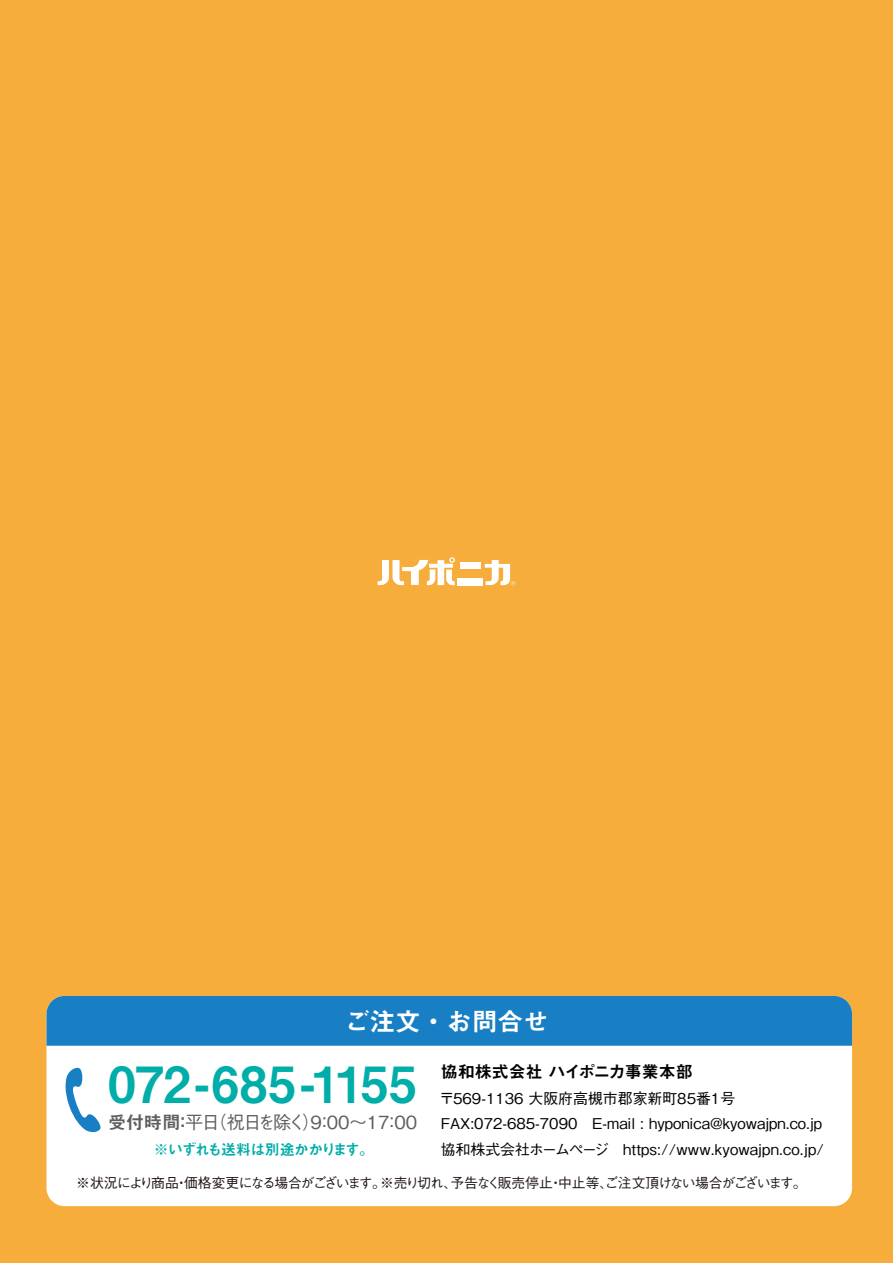
<style>
.page{position:relative;width:893px;height:1263px;background:#f6ad3c}
.page>*{position:absolute;margin:0;border:0;box-sizing:border-box;transform-origin:0 0}
.t1{font:49.95px "Midashi Go Pro MB31";letter-spacing:-.005em;color:#00ada9}
.t2{font:25.5px "Midashi Go Pro MB31";color:#fff}
.t3{font:500 18px "Gothic BBB Pro";letter-spacing:-.085em;color:#5f5f5f}
.t4{font:16.95px "Midashi Go Pro MB31";color:#040000}
.t5{font:500 14.85px/25.5px "Gothic BBB Pro";color:#040000}
.t6{font:14.85px "Midashi Go Pro MB31";letter-spacing:-.095em;color:#00ada9}
.t7{font:500 13.8px "Gothic BBB Pro";letter-spacing:-.09em;color:#221815}
.s1{font-family:"Midashi Go Pro MB31";font-weight:400}
</style>
<div class="page">
<div style="left:46px;top:996px;width:806px;height:210px;background:#fff;border-radius:18px"></div>
<div style="left:46px;top:996px;width:806px;height:50px;background:#187fc4"></div>
<svg style="left:65px;top:1067px;width:36px;height:66px"></svg>
<svg style="left:377px;top:557px;width:78px;height:28px"></svg>
<div style="left:460px;top:562px;width:20px;height:6px;background:#fff"></div>
<div style="left:458px;top:578px;width:25px;height:7px;background:#fff"></div>
<svg style="left:485px;top:560px;width:30px;height:26px"></svg>
<h2 class="t2" style="left:344px;top:1001px;width:206px">ご注文・お問合せ</h2>
<p class="t4" style="left:441px;top:1058px;width:254px">協和株式会社 ハイポニカ事業本部</p>
<p class="t5" style="left:439px;top:1083px;width:401px">〒569-1136 大阪府高槻市郡家新町85番1号<br>FAX:072-685-7090　E-mail : hyponica@kyowajpn.co.jp協和株式会社ホームページ　httpｓ://www.kyowajpn.co.jp/　</p>
<h1 class="t1" style="left:108px;top:1044px;width:310px">072-685-1155</h1>
<p class="t3" style="left:108px;top:1108px;width:310px"><span class="s1">受付時間：</span>平日（祝日を除く）９：00～17：00</p>
<p class="t6" style="left:154px;top:1137px;width:222px">※いずれも送料は別途かかります。</p>
<p class="t7" style="left:76px;top:1172px;width:732px">※状況により商品・価格変更になる場合がございます。※売り切れ、予告なく販売停止・中止等、ご注文頂けない場合がございます。</p>
</div>
